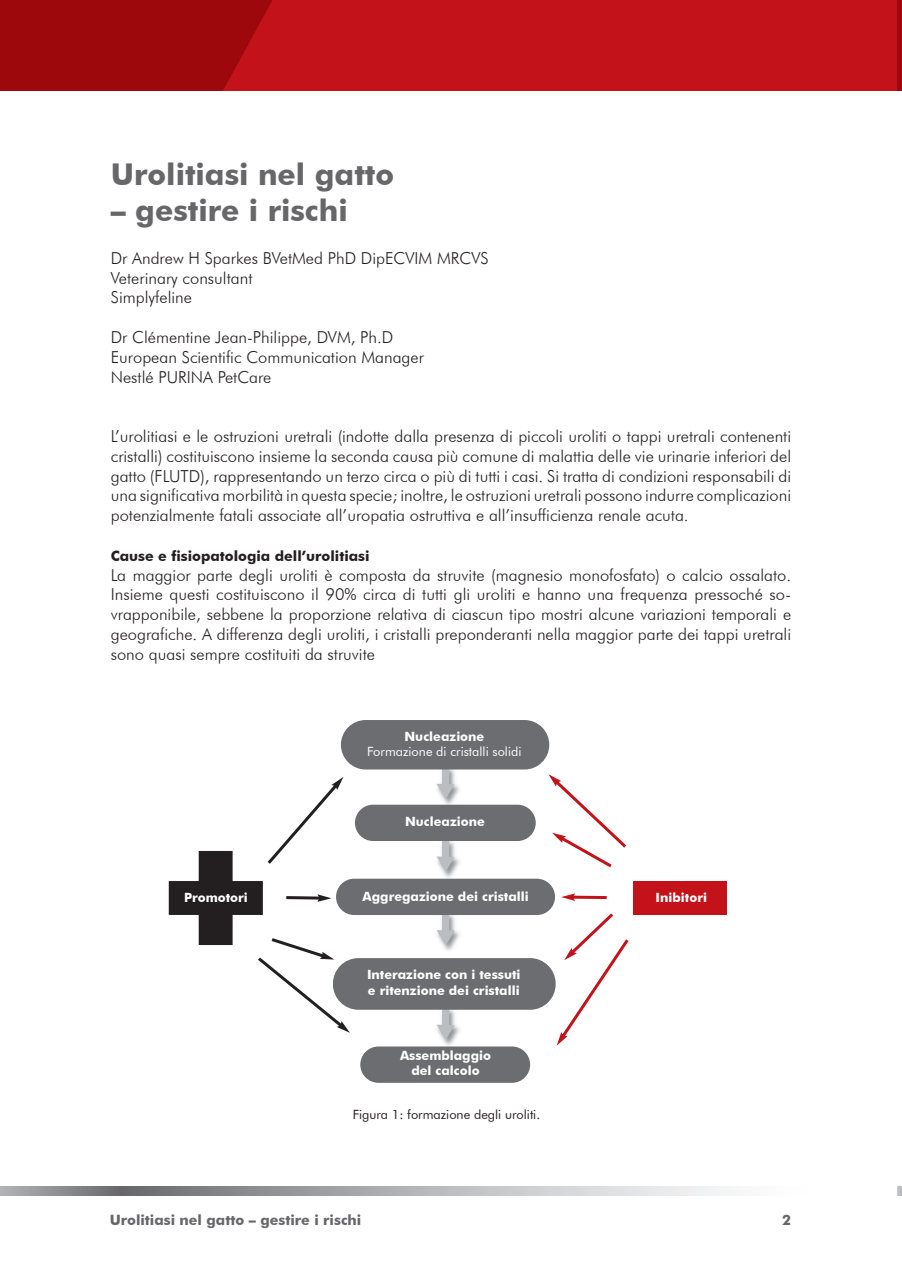
<style>
.page{position:relative;width:902px;height:1272px;background:#fff}
.page>*{position:absolute;margin:0;border:0;box-sizing:border-box;transform-origin:0 0}
.t1{font:700 30px "Futura BT";color:#67676a}
.t2{font:300 16.5px/19.8px "Futura BT";color:#231f20}
.t3{font:700 14.25px "Futura BT";color:#231f20}
.t4{font:700 14.25px "Futura BT";color:#67676a}
.t5{font:700 12.75px/15.3px "Futura BT";color:#fff}
.t6{font:12.75px "Futura BT";color:#231f20}
.t7{font:12.75px "Futura BT";color:#fff}
</style>
<div class="page">
<img style="left:0;top:0;width:902px;height:91px">
<img style="left:0;top:1187px;width:727px;height:8px">
<svg style="left:897px;top:1187px;width:5px;height:8px"></svg>
<img style="left:431px;top:769px;width:35px;height:36px">
<svg style="left:436px;top:769px;width:18px;height:30px"></svg>
<img style="left:431px;top:844px;width:35px;height:35px">
<svg style="left:436px;top:841px;width:18px;height:30px"></svg>
<img style="left:443px;top:917px;width:17px;height:34px">
<svg style="left:436px;top:915px;width:18px;height:30px"></svg>
<img style="left:443px;top:1012px;width:17px;height:34px">
<svg style="left:437px;top:1010px;width:17px;height:30px"></svg>
<div style="left:341px;top:720px;width:208px;height:49px;background:#6c6d70;border-radius:25px"></div>
<div style="left:355px;top:805px;width:181px;height:36px;background:#6c6d70;border-radius:18px"></div>
<div style="left:360px;top:1046px;width:170px;height:37px;background:#6c6d70;border-radius:18px"></div>
<div style="left:336px;top:879px;width:219px;height:36px;background:#6c6d70;border-radius:18px"></div>
<div style="left:333px;top:958px;width:223px;height:52px;background:#6c6d70;border-radius:26px"></div>
<div style="left:633px;top:881px;width:94px;height:33px;background:#c4121a"></div>
<svg style="left:548px;top:774px;width:79px;height:94px"></svg>
<svg style="left:561px;top:893px;width:46px;height:8px"></svg>
<svg style="left:557px;top:913px;width:72px;height:133px"></svg>
<svg style="left:169px;top:777px;width:181px;height:256px"></svg>
<svg style="left:0;top:0;width:5px;height:5px"></svg>
<svg style="left:896px;top:0;width:6px;height:5px"></svg>
<h1 class="t1" style="left:111px;top:156px;width:285px">Urolitiasi nel gatto</h1>
<h1 class="t1" style="left:111px;top:192px;width:238px">– gestire i rischi</h1>
<p class="t2" style="left:111px;top:248px;width:379px">Dr Andrew H Sparkes BVetMed PhD DipECVIM MRCVS<br>Veterinary consultant<br>Simplyfeline</p>
<p class="t2" style="left:111px;top:327px;width:315px">Dr Clémentine Jean-Philippe, DVM, Ph.D<br>European Scientific Communication Manager<br>Nestlé PURINA PetCare</p>
<p class="t2" style="left:111px;top:426px;width:682px;text-align:justify">L’urolitiasi e le ostruzioni uretrali (indotte dalla presenza di piccoli uroliti o tappi uretrali contenenti cristalli) costituiscono insieme la seconda causa più comune di malattia delle vie urinarie inferiori del gatto (FLUTD), rappresentando un terzo circa o più di tutti i casi. Si tratta di condizioni responsabili di una significativa morbilità in questa specie; inoltre, le ostruzioni uretrali possono indurre complicazioni potenzialmente fatali associate all’uropatia ostruttiva e all’insufficienza renale acuta.</p>
<p class="t3" style="left:111px;top:547px;width:260px">Cause e fisiopatologia dell’urolitiasi</p>
<p class="t2" style="left:111px;top:565px;width:682px;text-align:justify">La maggior parte degli uroliti è composta da struvite (magnesio monofosfato) o calcio ossalato.<br>Insieme questi costituiscono il 90% circa di tutti gli uroliti e hanno una frequenza pressoché so&shy;vrapponibile, sebbene la proporzione relativa di ciascun tipo mostri alcune variazioni temporali e geografiche. A differenza degli uroliti, i cristalli preponderanti nella maggior parte dei tappi uretrali sono quasi sempre costituiti da struvite</p>
<p class="t5" style="left:404px;top:728px;width:81px">Nucleazione</p>
<p class="t7" style="left:367px;top:744px;width:156px">Formazione di cristalli solidi</p>
<p class="t5" style="left:405px;top:814px;width:81px">Nucleazione</p>
<p class="t5" style="left:363px;top:888px;width:168px">Aggregazione dei cristalli</p>
<p class="t5" style="left:184px;top:890px;width:65px">Promotori</p>
<p class="t5" style="left:656px;top:890px;width:53px">Inibitori</p>
<p class="t5" style="left:367px;top:967px;width:155px">Interazione con i tessuti e ritenzione dei cristalli</p>
<p class="t5" style="left:400px;top:1048px;width:92px;text-align:center">Assemblaggio del calcolo</p>
<p class="t6" style="left:353px;top:1107px;width:189px">Figura 1: formazione degli uroliti.</p>
<p class="t4" style="left:110px;top:1211px;width:253px">Urolitiasi nel gatto – gestire i rischi</p>
<p class="t4" style="left:782px;top:1211px;width:10px">2</p>
</div>
